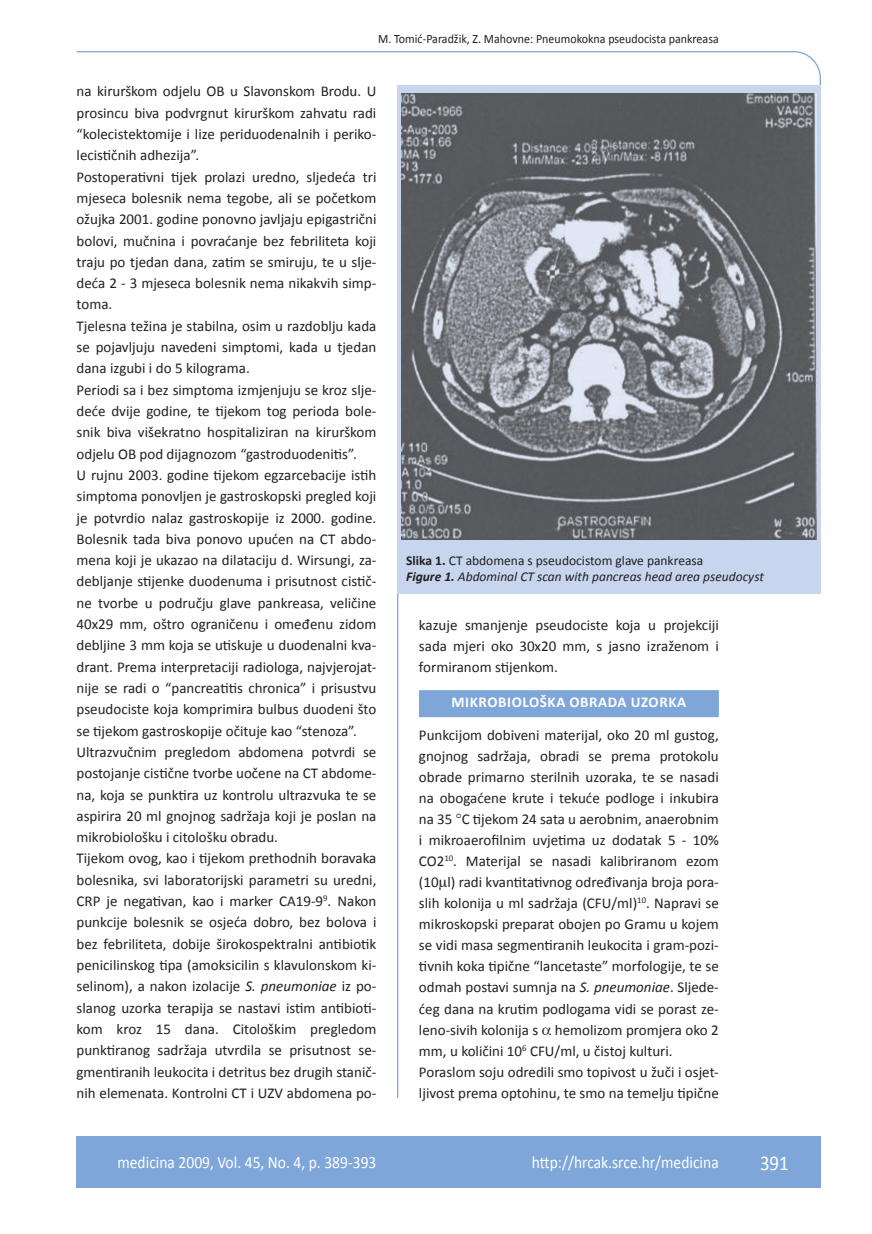
<style>
.page{position:relative;width:872px;height:1234px;background:#fff}
.page>*{position:absolute;margin:0;border:0;box-sizing:border-box;transform-origin:0 0}
.t1{font:21px "Calibri";color:#fff;scale:.9 1}
.t2{font:17.25px "Calibri";color:#fff;scale:.9 1}
.osnovni_tekst{font:15px/21.3px "Calibri";color:#231f20;text-align:justify}
.naslov_ruler{font:700 15px "Calibri";letter-spacing:.04em;color:#fff}
.potpis_slika{font:italic 13.5px/16.5px "Calibri";color:#231f20}
.glava{font:12.75px "Calibri";color:#231f20;scale:.94 1}
.s1{font-style:italic}
.s2{font-weight:700;font-style:normal}
.s3{font-style:normal}
.s4{font-weight:700}
</style>
<div class="page">
<svg style="left:76px;top:51px;width:745px;height:274px"></svg>
<hr style="left:397px;top:325px;width:1px;height:772px;background:#7ea6d8">
<div style="left:77px;top:1135px;width:744px;height:51px;background:#7ea6d8"></div>
<div style="left:398px;top:85px;width:423px;height:508px;background:#c7d5ee"></div>
<img style="left:402px;top:94px;width:414px;height:445px">
<div style="left:419px;top:690px;width:300px;height:27px;background:#7ea6d8"></div>
<p class="glava" style="left:378px;top:30px;width:364px">M. Tomić-Paradžik, Z. Mahovne: Pneumokokna pseudocista pankreasa</p>
<p class="osnovni_tekst" style="left:77px;top:80px;width:301px">na kirurškom odjelu OB u Slavonskom Brodu. U prosincu biva podvrgnut kirurškom zahvatu radi “kolecistektomije i lize periduodenalnih i periko&shy;lecističnih adhezija”.</p>
<p class="osnovni_tekst" style="left:77px;top:165px;width:301px">Postoperativni tijek prolazi uredno, sljedeća tri mjeseca bolesnik nema tegobe, ali se početkom ožujka 2001. godine ponovno javljaju epigastrični bolovi, mučnina i povraćanje bez febriliteta koji traju po tjedan dana, zatim se smiruju, te u slje&shy;deća 2 - 3 mjeseca bolesnik nema nikakvih simp&shy;toma.</p>
<p class="osnovni_tekst" style="left:77px;top:314px;width:301px">Tjelesna težina je stabilna, osim u razdoblju kada se pojavljuju navedeni simptomi, kada u tjedan dana izgubi i do 5 kilograma.</p>
<p class="osnovni_tekst" style="left:77px;top:378px;width:301px">Periodi sa i bez simptoma izmjenjuju se kroz slje&shy;deće dvije godine, te tijekom tog perioda bole&shy;snik biva višekratno hospitaliziran na kirurškom odjelu OB pod dijagnozom “gastroduodenitis”.</p>
<p class="osnovni_tekst" style="left:77px;top:463px;width:301px">U rujnu 2003. godine tijekom egzarcebacije istih simptoma ponovljen je gastroskopski pregled koji je potvrdio nalaz gastroskopije iz 2000. godine.<br>Bolesnik tada biva ponovo upućen na CT abdo&shy;mena koji je ukazao na dilataciju d. Wirsungi, za&shy;debljanje stijenke duodenuma i prisutnost cistič&shy;ne tvorbe u području glave pankreasa, veličine 40x29 mm, oštro ograničenu i omeđenu zidom debljine 3 mm koja se utiskuje u duodenalni kva&shy;drant. Prema interpretaciji radiologa, najvjerojat&shy;nije se radi o “pancreatitis chronica” i prisustvu pseudociste koja komprimira bulbus duodeni što se tijekom gastroskopije očituje kao “stenoza”.</p>
<p class="osnovni_tekst" style="left:77px;top:740px;width:301px">Ultrazvučnim pregledom abdomena potvrdi se postojanje cistične tvorbe uočene na CT abdome&shy;na, koja se punktira uz kontrolu ultrazvuka te se aspirira 20 ml gnojnog sadržaja koji je poslan na mikrobiološku i citološku obradu.</p>
<p class="osnovni_tekst" style="left:77px;top:846px;width:301px">Tijekom ovog, kao i tijekom prethodnih boravaka bolesnika, svi laboratorijski parametri su uredni, CRP je negativan, kao i marker CA19-9<sup>9</sup>. Nakon punkcije bolesnik se osjeća dobro, bez bolova i bez febriliteta, dobije širokospektralni antibiotik penicilinskog tipa (amoksicilin s klavulonskom ki&shy;selinom), a nakon izolacije <span class="s1">S. pneumoniae</span> iz po&shy;slanog uzorka terapija se nastavi istim antibioti&shy;kom kroz 15 dana. Citološkim pregledom punktiranog sadržaja utvrdila se prisutnost se&shy;gmentiranih leukocita i detritus bez drugih stanič&shy;nih elemenata. Kontrolni CT i UZV abdomena po-</p>
<p class="potpis_slika" style="left:406px;top:551px;width:359px"><span class="s2">Slika 1.</span> <span class="s3">CT abdomena s pseudocistom glave pankreasa<br></span><span class="s4">Figure 1.</span> Abdominal CT scan with pancreas head area pseudocyst</p>
<p class="osnovni_tekst" style="left:419px;top:613px;width:301px">kazuje smanjenje pseudociste koja u projekciji sada mjeri oko 30x20 mm, s jasno izraženom i formiranom stijenkom.</p>
<p class="naslov_ruler" style="left:451px;top:693px;width:70px">MIKROBIOLOŠ</p>
<p class="naslov_ruler" style="left:547px;top:693px;width:61px">KA OBRADA</p>
<p class="naslov_ruler" style="left:630px;top:693px;width:10px">UZO</p>
<p class="naslov_ruler" style="left:659px;top:693px;width:28px">RKA</p>
<p class="osnovni_tekst" style="left:419px;top:723px;width:301px">Punkcijom dobiveni materijal, oko 20 ml gustog, gnojnog sadržaja, obradi se prema protokolu obrade primarno sterilnih uzoraka, te se nasadi na obogaćene krute i tekuće podloge i inkubira na 35 C tijekom 24 sata u aerobnim, anaerobnim i mikroaerofilnim uvjetima uz dodatak 5 - 10% CO2<sup>10</sup>. Materijal se nasadi kalibriranom ezom (10 l) radi kvantitativnog određivanja broja pora&shy;slih kolonija u ml sadržaja (CFU/ml)<sup>10</sup>. Napravi se mikroskopski preparat obojen po Gramu u kojem se vidi masa segmentiranih leukocita i gram-pozi&shy;tivnih koka tipične “lancetaste” morfologije, te se odmah postavi sumnja na <span class="s1">S. pneumoniae</span>. Sljede&shy;ćeg dana na krutim podlogama vidi se porast ze&shy;leno-sivih kolonija s hemolizom promjera oko 2 mm, u količini 10<sup>6</sup> CFU/ml, u čistoj kulturi.</p>
<p class="osnovni_tekst" style="left:419px;top:1060px;width:301px">Poraslom soju odredili smo topivost u žuči i osjet&shy;ljivost prema optohinu, te smo na temelju tipične</p>
<p class="t2" style="left:117px;top:1151px;width:289px">medicina 2009, Vol. 45, No. 4, p. 389-393</p>
<p class="t2" style="left:532px;top:1151px;width:209px">http://hrcak.srce.hr/medicina</p>
<p class="t1" style="left:760px;top:1149px;width:33px">391</p>
</div>
